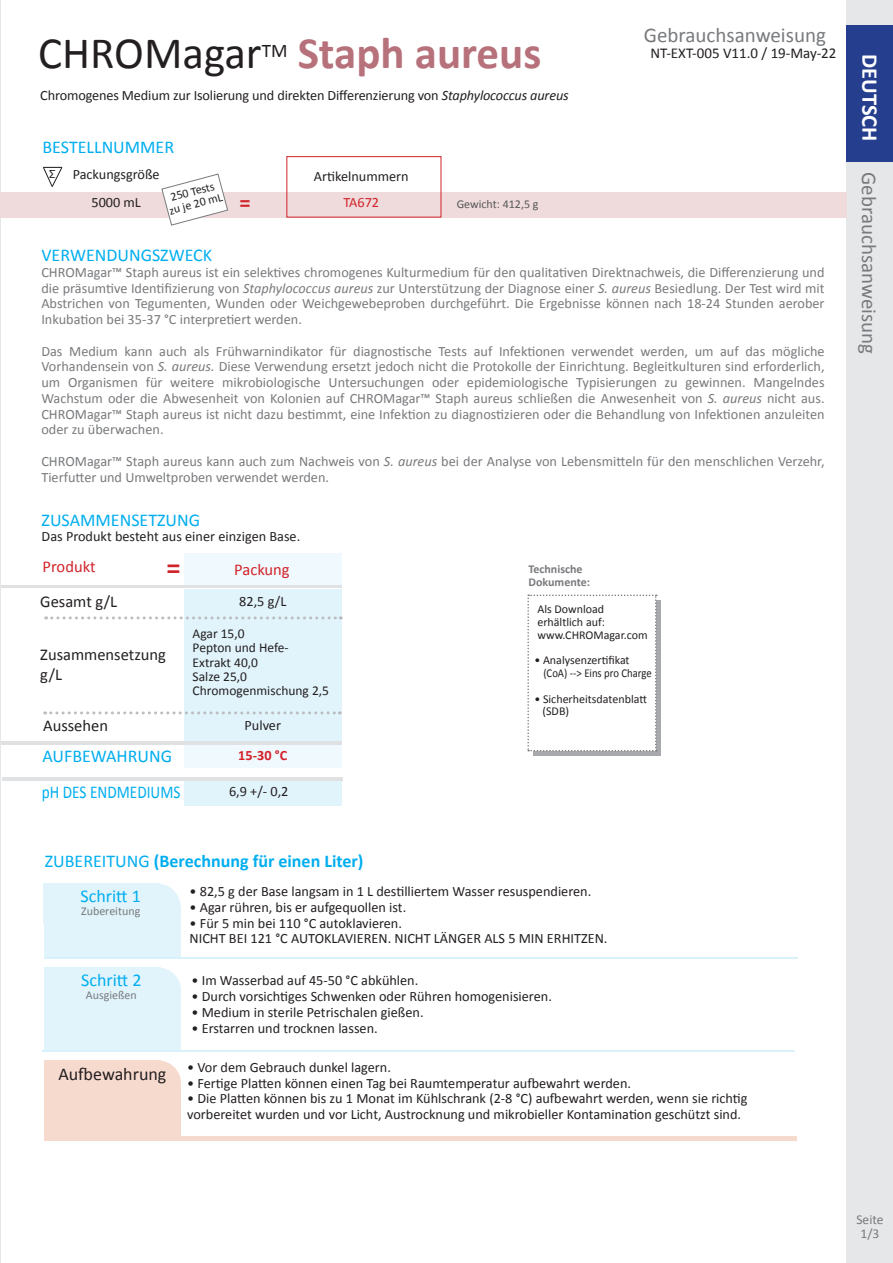
<style>
.page{position:relative;width:893px;height:1263px;background:#fff}
.page>*{position:absolute;margin:0;border:0;box-sizing:border-box;transform-origin:0 0}
.t1{font:700 45px "Calibri";color:#b6717b}
.t2{font:45px "Calibri";color:#231f20}
.t3{font:700 28.5px "Calibri";color:#d1232a}
.t4{font:700 22.5px "Calibri";color:#fff}
.t5{font:700 22.5px "Calibri";color:#d1232a}
.t6{font:21px "Calibri";color:#787a7d}
.t7{font:19.2px "Calibri";color:#231f20}
.t8{font:18px "Calibri";color:#00aeef}
.t9{font:700 18px "Calibri";color:#00aeef}
.t10{font:18px "Calibri";color:#00aeef;scale:.85 1}
.t11{font:18px "Calibri";color:#231f20}
.t12{font:16.5px/19.8px "Calibri";color:#231f20}
.t13{font:16.5px "Calibri";color:#d1232a}
.t14{font:15px "Calibri";color:#231f20}
.t15{font:14.25px/15.8px "Calibri";color:#787a7d;text-align:justify}
.t16{font:14.25px/15.8px "Calibri";color:#231f20}
.t17{font:700 14.25px "Calibri";color:#d1232a}
.t18{font:14.25px "Calibri";color:#d1232a}
.t19{font:13.5px "Calibri";color:#231f20}
.t20{font:13.5px "Calibri";color:#787a7d}
.t21{font:12px "Calibri";color:#231f20}
.t22{font:12px "Calibri";color:#231f20;scale:.89 1}
.t23{font:700 12px "Calibri";color:#787a7d}
.t24{font:12px "Calibri";color:#787a7d}
.t25{font:12px "Calibri";color:#57585a}
.s1{font-style:italic}
.s2{font-weight:400}
</style>
<div class="page">
<div style="left:846px;top:0;width:47px;height:1263px;background:#e6e7e9"></div>
<div style="left:846px;top:25px;width:47px;height:136px;background:#253f8e"></div>
<div style="left:533px;top:600px;width:127px;height:155px;background:#a8a9ad"></div>
<div style="left:527px;top:594px;width:130px;height:157px;background:#fff"></div>
<div style="left:0;top:192px;width:846px;height:25px;background:#efdbdc"></div>
<div style="left:287px;top:156px;width:154px;height:61px;border:1px solid #d1232a"></div>
<svg style="left:162px;top:174px;width:66px;height:51px"></svg>
<div style="left:184px;top:743px;width:158px;height:25px;background:#f0f9fd"></div>
<div style="left:184px;top:554px;width:157px;height:33px;background:#f0f9fd"></div>
<div style="left:184px;top:780px;width:158px;height:26px;background:#e1f4fc"></div>
<div style="left:184px;top:589px;width:157px;height:154px;background:#e1f4fc"></div>
<hr style="left:1px;top:585px;width:340px;height:3px;background:#e0e1e3">
<hr style="left:2px;top:777px;width:340px;height:3px;background:#e0e1e3">
<svg style="left:45px;top:711px;width:295px;height:3px"></svg>
<hr style="left:1px;top:742px;width:340px;height:3px;background:#e0e1e3">
<svg style="left:46px;top:616px;width:295px;height:3px"></svg>
<div style="left:44px;top:906px;width:137px;height:52px;background:#e1f4fc"></div>
<div style="left:43px;top:883px;width:117px;height:40px;background:#e1f4fc"></div>
<div style="left:135px;top:884px;width:45px;height:45px;background:#e1f4fc;border-radius:50%"></div>
<div style="left:44px;top:967px;width:116px;height:49px;background:#e1f4fc"></div>
<div style="left:136px;top:967px;width:45px;height:46px;background:#e1f4fc;border-radius:50%"></div>
<div style="left:44px;top:989px;width:137px;height:62px;background:#e1f4fc"></div>
<div style="left:44px;top:1060px;width:116px;height:49px;background:#f7dace"></div>
<div style="left:136px;top:1060px;width:45px;height:46px;background:#f7dace;border-radius:50%"></div>
<div style="left:44px;top:1086px;width:137px;height:52px;background:#f7dace"></div>
<div style="left:44px;top:1136px;width:752px;height:5px;background:#f7dace"></div>
<hr style="left:45px;top:957px;width:752px;height:2px;background:#d9f1fb">
<hr style="left:42px;top:1050px;width:753px;height:2px;background:#d9f1fb">
<svg style="left:43px;top:167px;width:19px;height:20px"></svg>
<p class="t2" style="left:38px;top:22px;width:225px">CHROMagar</p>
<p class="t7" style="left:262px;top:37px;width:27px">TM</p>
<p class="t1" style="left:298px;top:21px;width:245px">Staph aureus</p>
<p class="t16" style="left:40px;top:87px;width:530px">Chromogenes Medium zur Isolierung und direkten Differenzierung von <span class="s1">Staphylococcus aureus</span></p>
<p class="t8" style="left:42px;top:134px;width:133px">BESTELLNUMMER</p>
<p class="t16" style="left:73px;top:166px;width:89px">Packungsgröße</p>
<p class="t16" style="left:91px;top:194px;width:51px">5000 mL</p>
<p class="t21" style="left:169px;top:189px;width:46px;rotate:-15deg">250 Tests</p>
<p class="t21" style="left:167px;top:203px;width:56px;rotate:-15deg">zu je 20 mL</p>
<p class="t16" style="left:314px;top:168px;width:96px">Artikelnummern</p>
<p class="t5" style="left:239px;top:186px;width:13px">=</p>
<p class="t18" style="left:343px;top:193px;width:37px">TA672</p>
<p class="t25" style="left:457px;top:195px;width:83px">Gewicht: 412,5 g</p>
<p class="t6" style="left:644px;top:20px;width:184px">Gebrauchsanweisung</p>
<p class="t14" style="left:650px;top:43px;width:187px">NT-EXT-005 V11.0 / 19-May-22</p>
<p class="t8" style="left:41px;top:243px;width:172px">VERWENDUNGSZWECK</p>
<p class="t15" style="left:41px;top:264px;width:785px">CHROMagar™ Staph aureus ist ein selektives chromogenes Kulturmedium für den qualitativen Direktnachweis, die Differenzierung und die präsumtive Identifizierung von <span class="s1">Staphylococcus aureus</span> zur Unterstützung der Diagnose einer <span class="s1">S. aureus</span> Besiedlung. Der Test wird mit Abstrichen von Tegumenten, Wunden oder Weichgewebeproben durchgeführt. Die Ergebnisse können nach 18-24 Stunden aerober Inkubation bei 35-37 °C interpretiert werden.</p>
<p class="t15" style="left:41px;top:343px;width:785px">Das Medium kann auch als Frühwarnindikator für diagnostische Tests auf Infektionen verwendet werden, um auf das mögliche Vorhandensein von <span class="s1">S. aureus.</span> Diese Verwendung ersetzt jedoch nicht die Protokolle der Einrichtung. Begleitkulturen sind erforderlich, um Organismen für weitere mikrobiologische Untersuchungen oder epidemiologische Typisierungen zu gewinnen. Mangelndes Wachstum oder die Abwesenheit von Kolonien auf CHROMagar™ Staph aureus schließen die Anwesenheit von <span class="s1">S. aureus</span> nicht aus.<br>CHROMagar™ Staph aureus ist nicht dazu bestimmt, eine Infektion zu diagnostizieren oder die Behandlung von Infektionen anzuleiten oder zu überwachen.</p>
<p class="t15" style="left:41px;top:453px;width:785px">CHROMagar™ Staph aureus kann auch zum Nachweis von <span class="s1">S. aureus</span> bei der Analyse von Lebensmitteln für den menschlichen Verzehr,<br>Tierfutter und Umweltproben verwendet werden.</p>
<p class="t8" style="left:42px;top:507px;width:160px">ZUSAMMENSETZUNG</p>
<p class="t16" style="left:42px;top:528px;width:260px">Das Produkt besteht aus einer einzigen Base.</p>
<p class="t13" style="left:43px;top:555px;width:54px">Produkt</p>
<p class="t3" style="left:166px;top:548px;width:16px">=</p>
<p class="t13" style="left:234px;top:558px;width:57px">Packung</p>
<p class="t12" style="left:40px;top:591px;width:78px">Gesamt g/L</p>
<p class="t16" style="left:239px;top:593px;width:49px">82,5 g/L</p>
<p class="t12" style="left:40px;top:644px;width:127px">Zusammensetzung g/L</p>
<p class="t19" style="left:193px;top:624px;width:54px">Agar 15,0</p>
<p class="t19" style="left:193px;top:638px;width:98px">Pepton und Hefe-</p>
<p class="t19" style="left:193px;top:653px;width:67px">Extrakt 40,0</p>
<p class="t19" style="left:193px;top:667px;width:56px">Salze 25,0</p>
<p class="t19" style="left:193px;top:681px;width:138px">Chromogenmischung 2,5</p>
<p class="t12" style="left:43px;top:715px;width:66px">Aussehen</p>
<p class="t16" style="left:245px;top:717px;width:38px">Pulver</p>
<p class="t8" style="left:42px;top:744px;width:131px">AUFBEWAHRUNG</p>
<p class="t17" style="left:238px;top:745px;width:50px">15-30 °C</p>
<p class="t16" style="left:229px;top:782px;width:61px">6,9 +/- 0,2</p>
<p class="t10" style="left:42px;top:780px;width:165px">pH DES ENDMEDIUMS</p>
<p class="t9" style="left:45px;top:848px;width:320px"><span class="s2">ZUBEREITUNG</span> (Berechnung für einen Liter)</p>
<p class="t23" style="left:528px;top:560px;width:56px">Technische</p>
<p class="t23" style="left:528px;top:573px;width:63px">Dokumente:</p>
<p class="t21" style="left:537px;top:601px;width:68px">Als Download</p>
<p class="t21" style="left:537px;top:614px;width:69px">erhältlich auf:</p>
<p class="t21" style="left:537px;top:626px;width:112px">www.CHROMagar.com</p>
<p class="t21" style="left:534px;top:652px;width:97px">• Analysenzertifikat</p>
<p class="t22" style="left:543px;top:665px;width:123px">(CoA) --&gt; Eins pro Charge</p>
<p class="t21" style="left:534px;top:690px;width:114px">• Sicherheitsdatenblatt</p>
<p class="t21" style="left:542px;top:703px;width:28px">(SDB)</p>
<p class="t8" style="left:81px;top:884px;width:62px">Schritt 1</p>
<p class="t24" style="left:81px;top:902px;width:61px">Zubereitung</p>
<p class="t8" style="left:81px;top:967px;width:62px">Schritt 2</p>
<p class="t24" style="left:86px;top:986px;width:52px">Ausgießen</p>
<p class="t11" style="left:58px;top:1061px;width:109px">Aufbewahrung</p>
<p class="t16" style="left:190px;top:883px;width:403px">• 82,5 g der Base langsam in 1 L destilliertem Wasser resuspendieren.</p>
<p class="t16" style="left:190px;top:899px;width:218px">• Agar rühren, bis er aufgequollen ist.</p>
<p class="t16" style="left:190px;top:914px;width:214px">• Für 5 min bei 110 °C autoklavieren.</p>
<p class="t16" style="left:190px;top:930px;width:419px">NICHT BEI 121 °C AUTOKLAVIEREN. NICHT LÄNGER ALS 5 MIN ERHITZEN.</p>
<p class="t16" style="left:191px;top:972px;width:228px">• Im Wasserbad auf 45-50 °C abkühlen.</p>
<p class="t16" style="left:191px;top:988px;width:362px">• Durch vorsichtiges Schwenken oder Rühren homogenisieren.</p>
<p class="t16" style="left:191px;top:1004px;width:234px">• Medium in sterile Petrischalen gießen.</p>
<p class="t16" style="left:191px;top:1019px;width:188px">• Erstarren und trocknen lassen.</p>
<p class="t16" style="left:187px;top:1059px;width:205px">• Vor dem Gebrauch dunkel lagern.</p>
<p class="t16" style="left:187px;top:1075px;width:445px">• Fertige Platten können einen Tag bei Raumtemperatur aufbewahrt werden.</p>
<p class="t16" style="left:187px;top:1090px;width:562px">• Die Platten können bis zu 1 Monat im Kühlschrank (2-8 °C) aufbewahrt werden, wenn sie richtig vorbereitet wurden und vor Licht, Austrocknung und mikrobieller Kontamination geschützt sind.</p>
<p class="t4" style="left:886px;top:54px;width:89px;rotate:90deg">DEUTSCH</p>
<p class="t6" style="left:884px;top:172px;width:184px;rotate:90deg">Gebrauchsanweisung</p>
<p class="t20" style="left:856px;top:1210px;width:29px">Seite</p>
<p class="t20" style="left:860px;top:1224px;width:20px">1/3</p>
</div>
